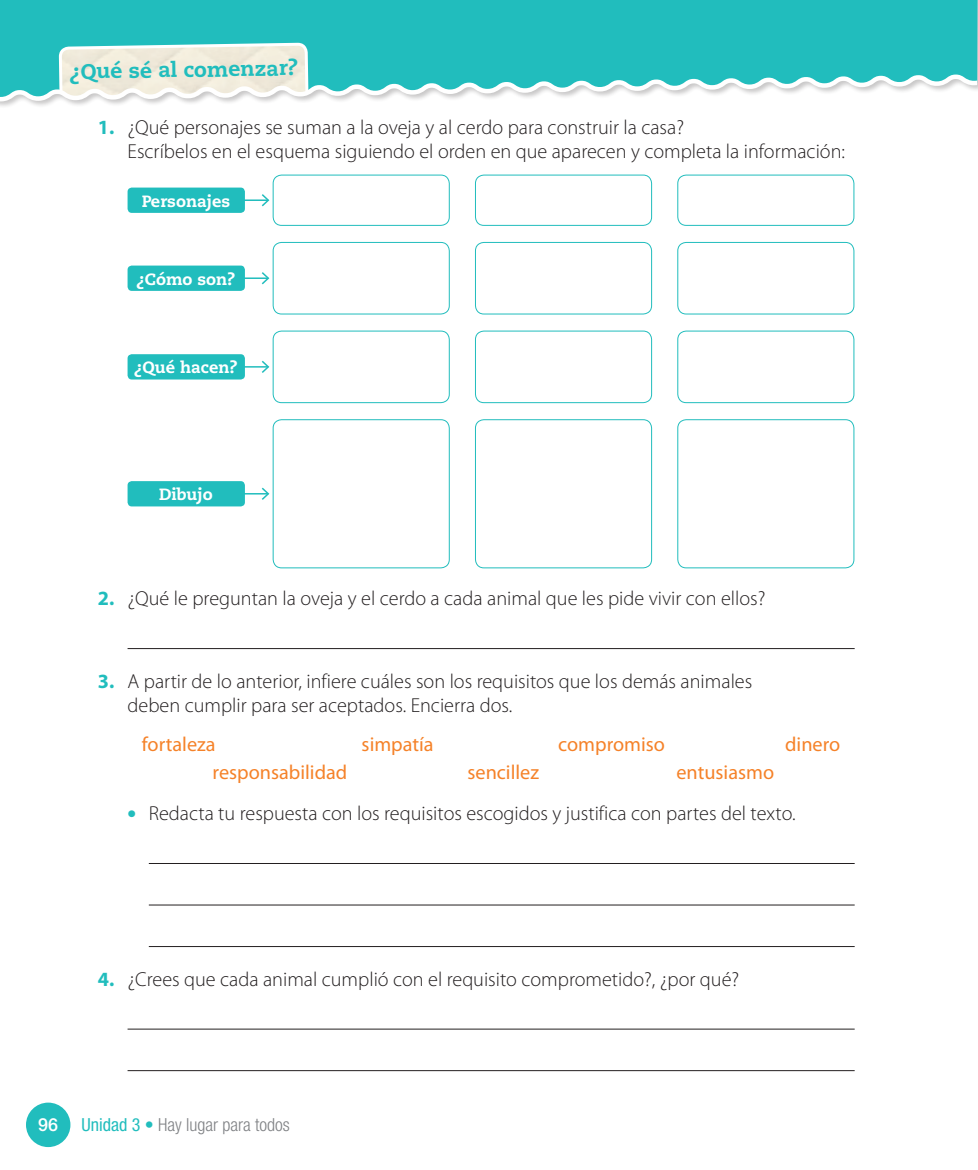
<style>
.page{position:relative;width:978px;height:1170px;background:#fff}
.page>*{position:absolute;margin:0;border:0;box-sizing:border-box;transform-origin:0 0}
.t1{font:800 21px "Caecilia LT Std";color:#21bdbd}
.t2{font:300 20.25px/24px "Myriad Pro";color:#231f20}
.t3{font:20.25px "Myriad Pro";color:#f58229}
.t4{font:300 condensed 18px "Helvetica Neue LT Std";color:#808285}
.t5{font:500 18px "Helvetica Neue LT Std";color:#fff}
.t6{font:800 16.35px "Caecilia LT Std";color:#fff}
.s1{font-weight:700;color:#21bdbd}
.s2{font-weight:900;font-size:24px;color:#21bdbd}
.s3{font-weight:400;color:#21bdbd}
</style>
<div class="page">
<hr style="left:128px;top:648px;width:727px;height:1px;background:#231f20">
<hr style="left:149px;top:863px;width:706px;height:1px;background:#231f20">
<hr style="left:149px;top:904px;width:706px;height:1px;background:#231f20">
<hr style="left:149px;top:946px;width:706px;height:1px;background:#231f20">
<hr style="left:128px;top:1028px;width:727px;height:1px;background:#231f20">
<hr style="left:128px;top:1070px;width:727px;height:1px;background:#231f20">
<div style="left:273px;top:175px;width:177px;height:51px;border:1px solid #21bdbd;border-radius:9px"></div>
<div style="left:475px;top:175px;width:177px;height:51px;border:1px solid #21bdbd;border-radius:9px"></div>
<div style="left:677px;top:175px;width:177px;height:51px;border:1px solid #21bdbd;border-radius:9px"></div>
<hr style="left:234px;top:199px;width:34px;height:2px;background:#21bdbd">
<svg style="left:260px;top:194px;width:10px;height:13px"></svg>
<div style="left:128px;top:187px;width:117px;height:26px;background:#21bdbd;border-radius:4px"></div>
<div style="left:273px;top:242px;width:177px;height:72px;border:1px solid #21bdbd;border-radius:9px"></div>
<div style="left:475px;top:242px;width:177px;height:72px;border:1px solid #21bdbd;border-radius:9px"></div>
<div style="left:677px;top:242px;width:177px;height:72px;border:1px solid #21bdbd;border-radius:9px"></div>
<hr style="left:234px;top:277px;width:34px;height:2px;background:#21bdbd">
<svg style="left:260px;top:272px;width:10px;height:13px"></svg>
<div style="left:128px;top:265px;width:117px;height:26px;background:#21bdbd;border-radius:4px"></div>
<div style="left:273px;top:331px;width:177px;height:72px;border:1px solid #21bdbd;border-radius:9px"></div>
<div style="left:475px;top:331px;width:177px;height:72px;border:1px solid #21bdbd;border-radius:9px"></div>
<div style="left:677px;top:331px;width:177px;height:72px;border:1px solid #21bdbd;border-radius:9px"></div>
<hr style="left:234px;top:366px;width:34px;height:1px;background:#21bdbd">
<svg style="left:260px;top:360px;width:10px;height:13px"></svg>
<div style="left:128px;top:354px;width:117px;height:25px;background:#21bdbd;border-radius:4px"></div>
<div style="left:273px;top:419px;width:177px;height:149px;border:1px solid #21bdbd;border-radius:9px"></div>
<div style="left:475px;top:419px;width:177px;height:149px;border:1px solid #21bdbd;border-radius:9px"></div>
<div style="left:677px;top:419px;width:177px;height:149px;border:1px solid #21bdbd;border-radius:9px"></div>
<hr style="left:234px;top:493px;width:34px;height:1px;background:#21bdbd">
<svg style="left:260px;top:487px;width:10px;height:13px"></svg>
<div style="left:128px;top:481px;width:117px;height:25px;background:#21bdbd;border-radius:4px"></div>
<div style="left:26px;top:1102px;width:44px;height:44px;background:#21bdbd;border-radius:50%"></div>
<svg style="left:0;top:0;width:978px;height:104px;background:#5eccca"></svg>
<p class="t1" style="left:70px;top:59px;width:229px;rotate:-1deg">¿Qué sé al comenzar?</p>
<p class="t2" style="left:128px;top:115px;width:719px;text-indent:-30px"><span class="s1">1.</span> ¿Qué personajes se suman a la oveja y al cerdo para construir la casa?<br>Escríbelos en el esquema siguiendo el orden en que aparecen y completa la información:</p>
<p class="t6" style="left:142px;top:191px;width:90px">Personajes</p>
<p class="t6" style="left:137px;top:268px;width:100px">¿Cómo son?</p>
<p class="t6" style="left:135px;top:357px;width:104px">¿Qué hacen?</p>
<p class="t6" style="left:159px;top:484px;width:55px">Dibujo</p>
<p class="t2" style="left:98px;top:586px;width:669px"><span class="s1">2.</span> ¿Qué le preguntan la oveja y el cerdo a cada animal que les pide vivir con ellos?</p>
<p class="t2" style="left:128px;top:668px;width:626px;text-indent:-30px"><span class="s1">3.</span> A partir de lo anterior, infiere cuáles son los requisitos que los demás animales deben cumplir para ser aceptados. Encierra dos.</p>
<p class="t3" style="left:142px;top:731px;width:75px">fortaleza</p>
<p class="t3" style="left:362px;top:731px;width:74px">simpatía</p>
<p class="t3" style="left:558px;top:731px;width:108px">compromiso</p>
<p class="t3" style="left:785px;top:731px;width:57px">dinero</p>
<p class="t3" style="left:213px;top:759px;width:136px">responsabilidad</p>
<p class="t3" style="left:467px;top:759px;width:73px">sencillez</p>
<p class="t3" style="left:676px;top:759px;width:99px">entusiasmo</p>
<p class="t2" style="left:128px;top:801px;width:670px"><span class="s2">•</span> Redacta tu respuesta con los requisitos escogidos y justifica con partes del texto.</p>
<p class="t2" style="left:98px;top:966px;width:643px"><span class="s1">4.</span> ¿Crees que cada animal cumplió con el requisito comprometido?, ¿por qué?</p>
<p class="t5" style="left:38px;top:1113px;width:22px">96</p>
<p class="t4" style="left:82px;top:1113px;width:210px"><span class="s3">Unidad 3 •</span> Hay lugar para todos</p>
</div>
